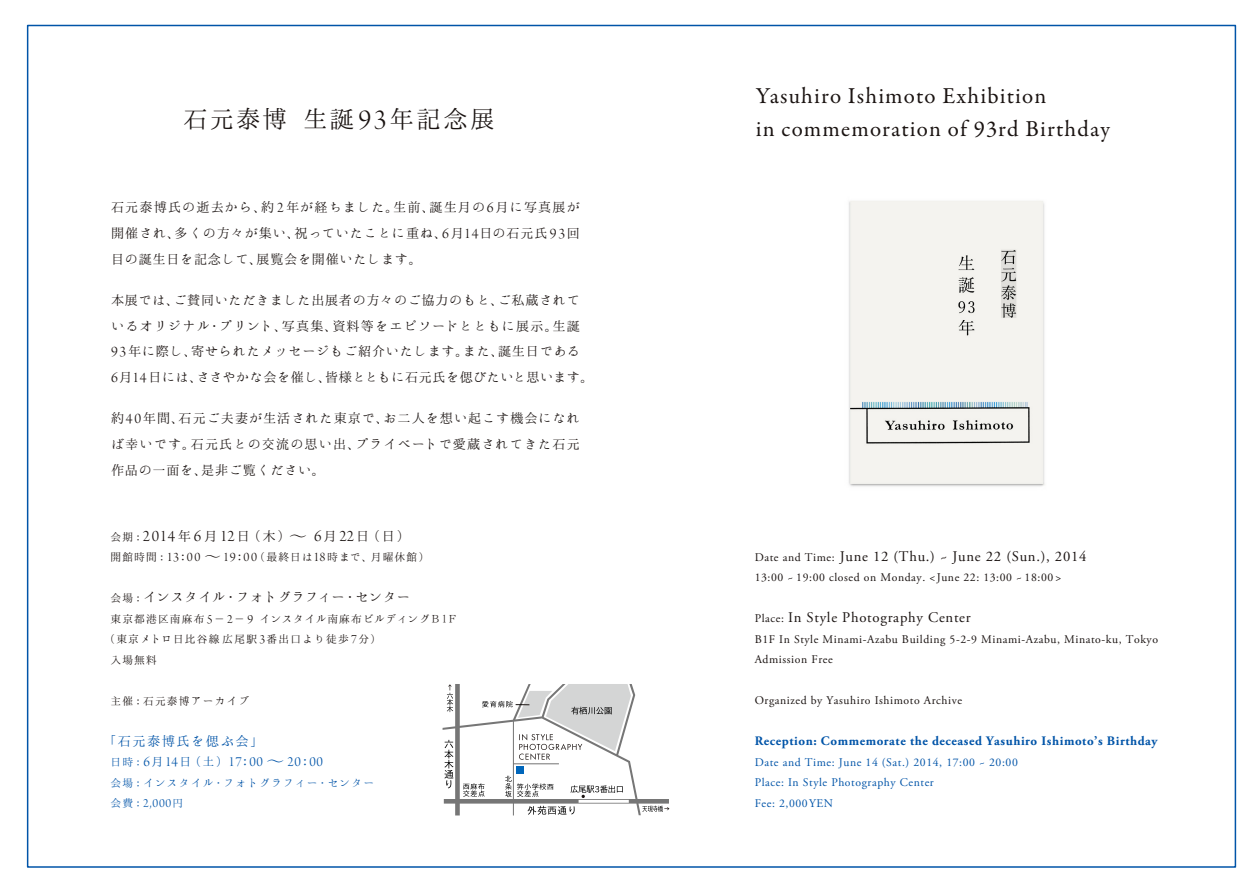
<style>
.page{position:relative;width:1260px;height:891px;background:#fff}
.page>*{position:absolute;margin:0;border:0;box-sizing:border-box;transform-origin:0 0}
.t1{font:27px "Hannari Mincho";color:#1a1311}
.t2{font:22.95px/33px "Garamond Premr Pro";letter-spacing:.05em;color:#1a1311}
.t3{font:14.7px "Adobe Garamond Pro";letter-spacing:.05em;color:#1a1311}
.t4{font:14.7px "Hannari Mincho";letter-spacing:-.06em;color:#1a1311}
.t5{font:14.7px "Arno Pro Light Display";letter-spacing:.04em;color:#0054a8}
.t6{font:14.7px "Hannari Mincho";color:#0054a8}
.t7{font:14.55px/25.8px "Hannari Mincho";letter-spacing:-.045em;color:#1a1311;text-align:justify}
.t8{font:13.2px "Arno Pro Light Display";color:#0054a8}
.t9{font:700 12.9px "Adobe Garamond Pro";letter-spacing:.045em;color:#0054a8}
.t10{font:11.85px "Hannari Mincho";color:#1a1311}
.t11{font:11.85px "Hannari Mincho";letter-spacing:-.04em;color:#1a1311}
.t12{font:11.85px "Hannari Mincho";color:#0054a8}
.t13{font:11.7px/20.5px "Adobe Garamond Pro";letter-spacing:.05em;color:#1a1311}
.t14{font:11.7px/20.5px "Adobe Garamond Pro";letter-spacing:.05em;color:#0054a8}
.s1{font-family:"Arno Pro Light Display";font-size:29.25px}
.s2{font-family:"Arno Pro Light Display";font-size:15.45px}
.s3{font-size:11.85px}
.s4{font-family:"Arno Pro Light Display";font-size:16.95px}
.s5{font-family:"Arno Pro Light Display";font-size:13.65px}
.s6{font-size:13.65px}
.s7{font-family:"Arno Pro Light Display";font-size:13.8px}
.s8{font-family:"Arno Pro Light Display";font-size:13.2px}
.s9{font-family:"Hannari Mincho";font-size:11.85px}
.s10{font-family:"Hannari Mincho";font-size:13.2px}
.s11{font-family:"Hannari Mincho"}
.s12{font-size:11.7px}
</style>
<div class="page">
<img style="left:849px;top:201px;width:196px;height:286px">
<svg style="left:443px;top:684px;width:226px;height:131px"></svg>
<h1 class="t1" style="left:183px;top:104px;width:315px">石元泰博生誕<span class="s1">93</span>年記念展</h1>
<p class="t7" style="left:111px;top:194px;width:472px">石元泰博氏の逝去から、約<span class="s2">2</span>年が経ちました。生前、誕生月の<span class="s2">6</span>月に写真展が開催され、多くの方々が集い、祝っていたことに重ね、<span class="s2">6</span>月<span class="s2">14</span>日の石元氏<span class="s2">9 3</span>回目の誕生日を記念して、展覧会を開催いたします。</p>
<p class="t7" style="left:111px;top:286px;width:486px;text-align:left">本展では、ご賛同いただきました出展者の方々のご協力のもと、ご私蔵されているオリジナル・プリント、写真集、資料等をエピソードとともに展示。生誕<br><span class="s2">9 3</span>年に際し、寄せられたメッセージもご紹介いたします。また、誕生日である<br><span class="s2">6</span>月<span class="s2">14</span> 日には、ささやかな会を催し、皆様とともに石元氏を偲びたいと思います。</p>
<p class="t7" style="left:111px;top:405px;width:472px">約<span class="s2">4 0</span>年間、石元ご夫妻が生活された東京で、お二人を想い起こす機会になれば幸いです。石元氏との交流の思い出、プライベートで愛蔵されてきた石元作品の一面を、是非ご覧ください。</p>
<p class="t4" style="left:110px;top:528px;width:302px"><span class="s3">会期：</span><span class="s4">2014</span>年<span class="s4">6</span> 月<span class="s4">12</span>日（木）～ <span class="s4">6</span>月<span class="s4">22</span>日（日）</p>
<p class="t10" style="left:110px;top:551px;width:321px">開館時間：<span class="s5">13</span><span class="s6">：</span><span class="s5">00</span> <span class="s6">～</span><span class="s5">19</span><span class="s6">：</span><span class="s5">00</span>（最終日は<span class="s7">18</span>時まで、月曜休館）</p>
<p class="t4" style="left:110px;top:589px;width:303px"><span class="s3">会場：</span>インスタイル・フォトグラフィー・センター</p>
<p class="t11" style="left:110px;top:612px;width:350px">東京都港区南麻布<span class="s8">5</span>－<span class="s8">2</span>－<span class="s8">9</span> インスタイル南麻布ビルディングＢ1Ｆ</p>
<p class="t10" style="left:104px;top:633px;width:279px">（東京メトロ日比谷線広尾駅<span class="s8">3</span>番出口より徒歩<span class="s8">7</span>分）</p>
<p class="t10" style="left:110px;top:653px;width:49px">入場無料</p>
<p class="t10" style="left:110px;top:694px;width:141px">主催：石元泰博アーカイブ</p>
<p class="t6" style="left:103px;top:733px;width:163px">「石元泰博氏を偲ぶ会」</p>
<p class="t5" style="left:110px;top:754px;width:214px"><span class="s9">日時：</span>6<span class="s10">月</span>14<span class="s10">日（土）</span>17<span class="s11">：</span>00 <span class="s11">～</span>20<span class="s11">：</span>00</p>
<p class="t12" style="left:110px;top:776px;width:266px">会場：インスタイル・フォトグラフィー・センター</p>
<p class="t8" style="left:110px;top:796px;width:75px"><span class="s9">会費：</span>2,000<span class="s9">円</span></p>
<h2 class="t2" style="left:756px;top:80px;width:356px">Yasuhiro Ishimoto Exhibition<br>in commemoration of 93rd Birthday</h2>
<p class="t3" style="left:755px;top:547px;width:333px"><span class="s12">Date and Time:</span> June 12 (Thu.) ~ June 22 (Sun.), 2014</p>
<p class="t13" style="left:755px;top:568px;width:308px">13:00 ~ 19:00 closed on Monday. &lt;June 22: 13:00 ~ 18:00 &gt;</p>
<p class="t3" style="left:755px;top:609px;width:218px"><span class="s12">Place:</span> In Style Photography Center</p>
<p class="t13" style="left:755px;top:629px;width:405px">B1F In Style Minami-Azabu Building 5-2-9 Minami-Azabu, Minato-ku, Tokyo<br>Admission Free</p>
<p class="t13" style="left:755px;top:691px;width:209px">Organized by Yasuhiro Ishimoto Archive</p>
<p class="t9" style="left:755px;top:734px;width:404px">Reception: Commemorate the deceased Yasuhiro Ishimoto’s Birthday</p>
<p class="t14" style="left:755px;top:752px;width:265px">Date and Time: June 14 (Sat.) 2014, 17:00 ~ 20:00<br>Place: In Style Photography Center<br>Fee: 2,000YEN</p>
</div>
